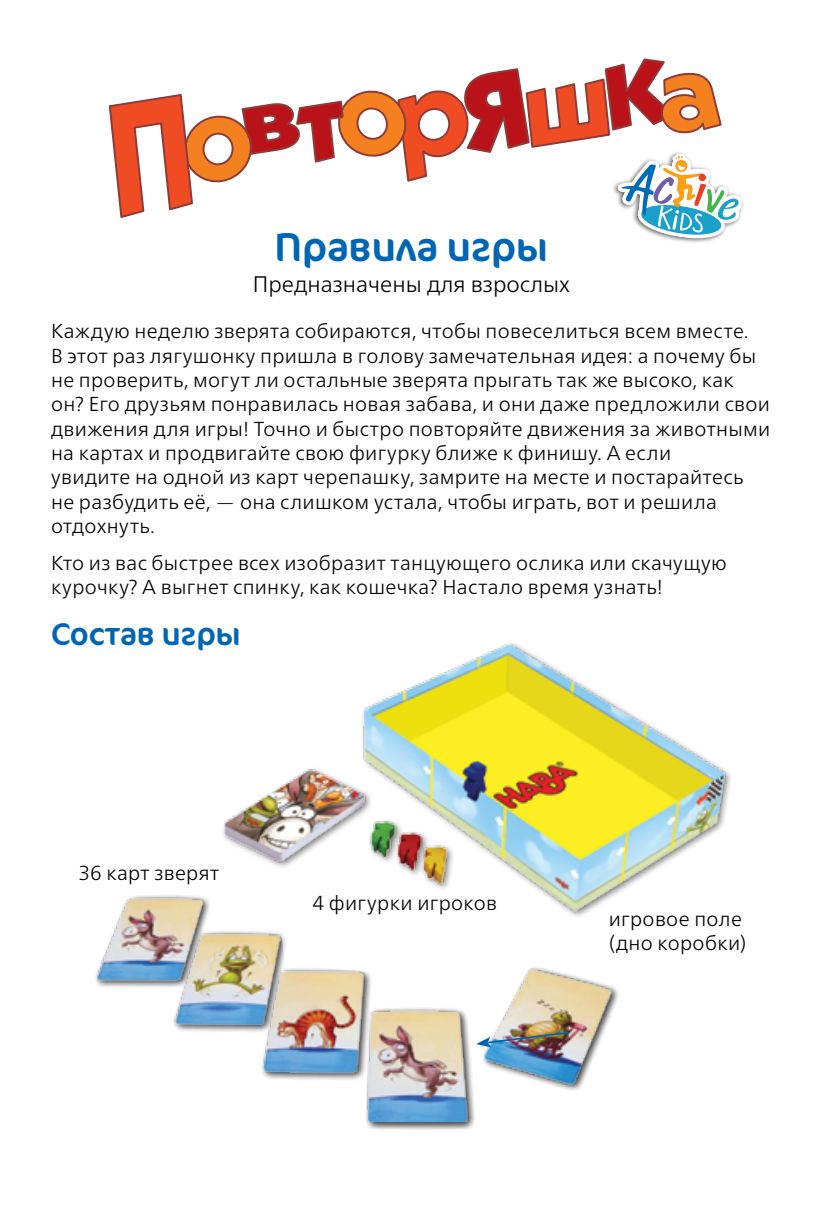
<style>
.page{position:relative;width:823px;height:1206px;background:#fff}
.page>*{position:absolute;margin:0;border:0;box-sizing:border-box;transform-origin:0 0}
.t1{font:40.5px "Cocon";color:#0066b3}
.t2{font:31.5px "Cocon";color:#0066b3}
.t3{font:300 22.5px "Frutiger Neue LTW1 G";color:#000}
.t4{font:300 20.25px/24.3px "Frutiger Neue LTW1 G";letter-spacing:.015em;color:#000}
</style>
<div class="page">
<img style="left:222px;top:643px;width:509px;height:236px">
<div style="left:94px;top:872px;width:546px;height:256px;background:#000;opacity:.5"></div>
<img style="left:97px;top:872px;width:542px;height:250px">
<img style="left:476px;top:1030px;width:94px;height:17px">
<svg style="left:108px;top:58px;width:634px;height:181px"></svg>
<h1 class="t1" style="left:275px;top:221px;width:275px">Правила игры</h1>
<p class="t3" style="left:253px;top:270px;width:319px">Предназначены для взрослых</p>
<p class="t4" style="left:51px;top:319px;width:721px">Каждую неделю зверята собираются, чтобы повеселиться всем вместе.<br>В этот раз лягушонку пришла в голову замечательная идея: а почему бы не проверить, могут ли остальные зверята прыгать так же высоко, как он? Его друзьям понравилась новая забава, и они даже предложили свои движения для игры! Точно и быстро повторяйте движения за животными на картах и продвигайте свою фигурку ближе к финишу. А если<br>увидите на одной из карт черепашку, замрите на месте и постарайтесь не разбудить её, — она слишком устала, чтобы играть, вот и решила отдохнуть.</p>
<p class="t4" style="left:51px;top:550px;width:677px">Кто из вас быстрее всех изобразит танцующего ослика или скачущую курочку? А выгнет спинку, как кошечка? Настало время узнать!</p>
<h2 class="t2" style="left:51px;top:614px;width:191px">Состав игры</h2>
<p class="t4" style="left:78px;top:860px;width:142px">36 карт зверят</p>
<p class="t4" style="left:312px;top:890px;width:186px">4 фигурки игроков</p>
<p class="t4" style="left:609px;top:906px;width:139px">игровое поле (дно коробки)</p>
</div>
